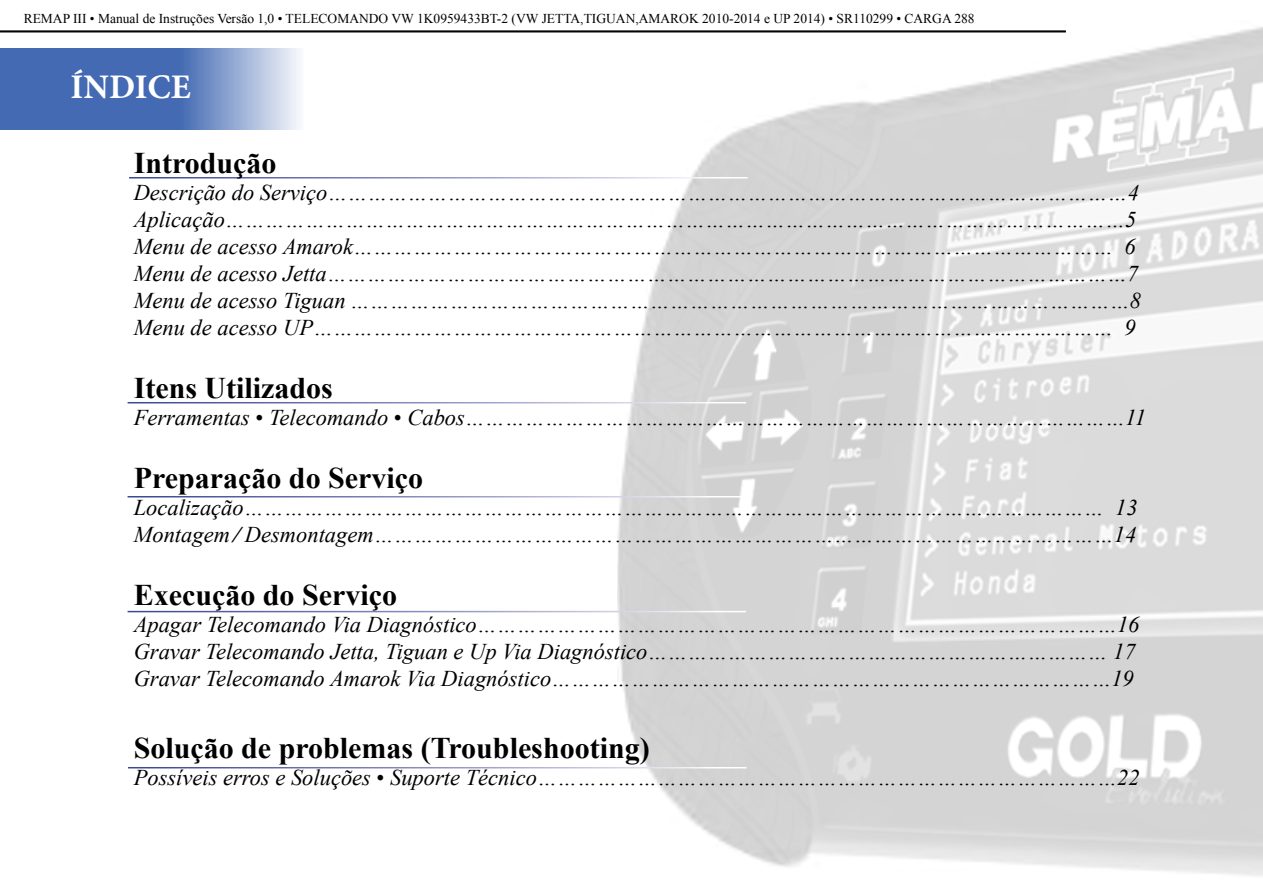
<style>
.page{position:relative;width:1263px;height:893px;background:#fff}
.page>*{position:absolute;margin:0;border:0;box-sizing:border-box;transform-origin:0 0}
.t1{font:700 34.5px "Minion Pro";color:#fff}
.t2{font:700 30px "Times New Roman";color:#000}
.t3{font:italic 22.5px/27px "Times New Roman";color:#000}
.t4{font:13.5px "Times New Roman";color:#000}
.s1{font-style:normal}
.s2{font-weight:700;font-style:normal}
</style>
<div class="page">
<hr style="left:0;top:31px;width:1066px;height:1px;background:#000">
<hr style="left:0;top:32px;width:1066px;height:1px;background:#000">
<img style="left:618px;top:26px;width:645px;height:850px">
<svg style="left:0;top:48px;width:300px;height:82px;background:#6585c0"></svg>
<hr style="left:129px;top:177px;width:619px;height:2px;background:#fff">
<hr style="left:128px;top:402px;width:618px;height:1px;background:#fff">
<hr style="left:128px;top:496px;width:618px;height:1px;background:#fff">
<hr style="left:128px;top:611px;width:618px;height:1px;background:#fff">
<hr style="left:128px;top:767px;width:619px;height:1px;background:#fff">
<p class="t4" style="left:24px;top:9px;width:952px">REMAP III • Manual de Instruções Versão 1,0 • TELECOMANDO VW 1K0959433BT-2 (VW JETTA,TIGUAN,AMAROK 2010-2014 e UP 2014) • SR110299 • CARGA 288</p>
<h1 class="t1" style="left:71px;top:63px;width:122px">ÍNDICE</h1>
<h2 class="t2" style="left:134px;top:143px;width:144px">Introdução</h2>
<p class="t3" style="left:134px;top:179px;width:1009px">Descrição do Serviço…………………………………………………………………………………………………………4<br>Aplicação………………………………………………………………………………………………………………………5<br>Menu de acesso Amarok…………………………………………………………………………………………………… 6<br>Menu de acesso Jetta…………………………………………………………………………………………………………7<br>Menu de acesso Tiguan ………………………………………………………………………………………………………8<br>Menu de acesso UP………………………………………………………………………………………………………… 9</p>
<h2 class="t2" style="left:134px;top:368px;width:201px">Itens Utilizados</h2>
<p class="t3" style="left:134px;top:404px;width:1014px">Ferramentas <span class="s1">•</span> Telecomando <span class="s1">•</span> Cabos………………………………………………………………………………………11</p>
<h2 class="t2" style="left:134px;top:458px;width:291px">Preparação do Serviço</h2>
<p class="t3" style="left:134px;top:494px;width:1005px">Localização………………………………………………………………………………………………………………… 13<br>Montagem <span class="s2">⁄</span> Desmontagem…………………………………………………………………………………………………14</p>
<h2 class="t2" style="left:134px;top:575px;width:265px">Execução do Serviço</h2>
<p class="t3" style="left:134px;top:611px;width:1007px">Apagar Telecomando Via Diagnóstico……………………………………………………………………………………16<br>Gravar Telecomando Jetta, Tiguan e Up Via Diagnóstico…………………………………………………………… 17<br>Gravar Telecomando Amarok Via Diagnóstico…………………………………………………………………………19</p>
<h2 class="t2" style="left:134px;top:728px;width:517px">Solução de problemas (Troubleshooting)</h2>
<p class="t3" style="left:134px;top:764px;width:1007px">Possíveis erros e Soluções <span class="s1">•</span> Suporte Técnico……………………………………………………………………………22</p>
</div>
